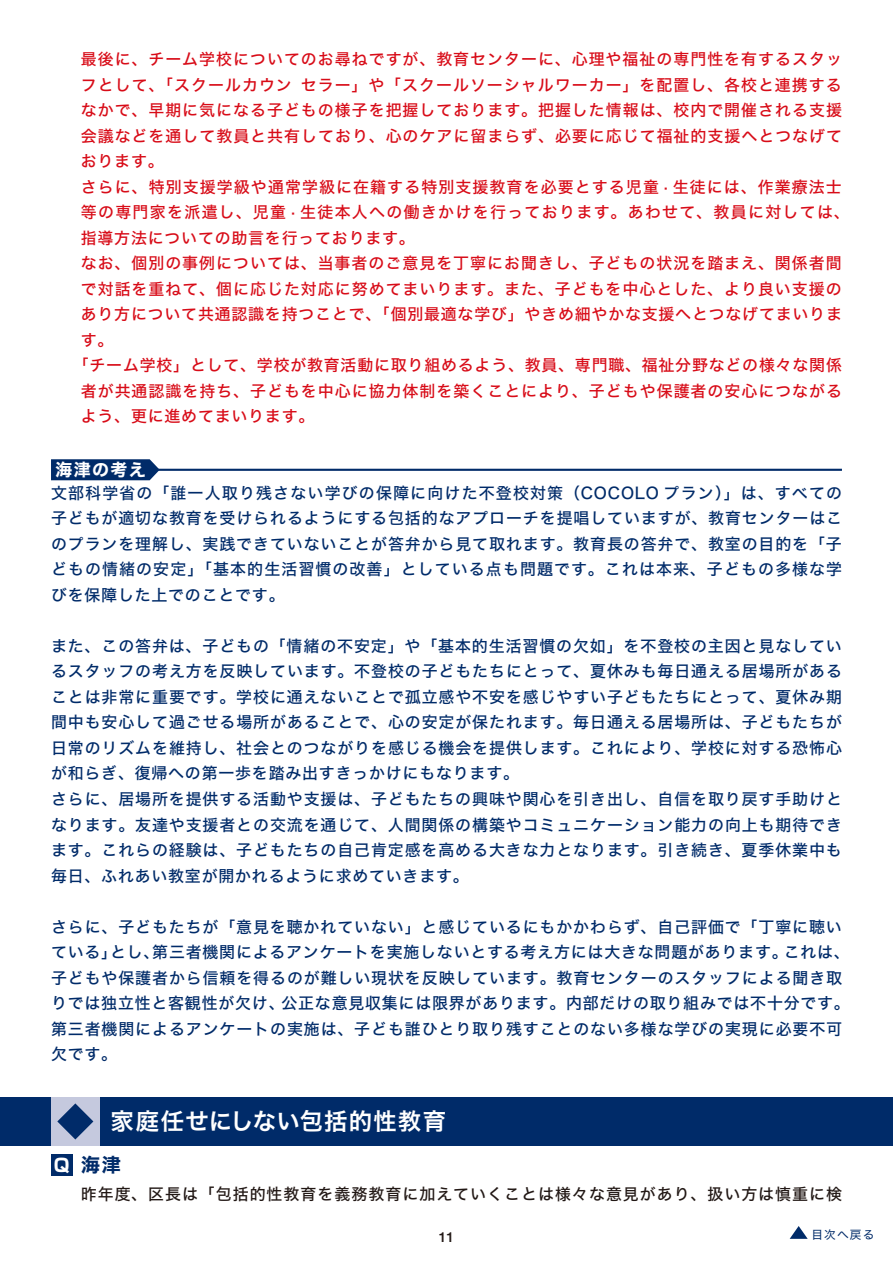
<style>
.page{position:relative;width:893px;height:1263px;background:#fff}
.page>*{position:absolute;margin:0;border:0;box-sizing:border-box;transform-origin:0 0}
.t1{font:23.4px "Hira Kaku Std N W6";letter-spacing:.045em;color:#fff}
.t2{font:19.2px "Hira Kaku Std N W7";color:#002b69}
.t3{font:16.95px "Hira Kaku Std N W7";letter-spacing:.075em;color:#fff}
.t4{font:15.9px/25.5px "Hira Kaku Std N W5";letter-spacing:.055em;color:#002b69}
.t5{font:15.9px "Hira Kaku Std N W5";letter-spacing:.065em;color:#d80c18}
.t6{font:15.9px "Hira Kaku Std N W5";letter-spacing:.085em;color:#d80c18}
.t7{font:15.9px "Hira Kaku Std N W5";letter-spacing:.065em;color:#221815}
.t8{font:500 13.8px "Helvetica Neue";color:#221815}
.t9{font:11.7px "Hira Kaku Std N W4";letter-spacing:.1em;color:#002b69}
.s1{font-family:"Shin Go Pr 5";font-weight:700;font-size:18px;color:#fff}
</style>
<div class="page">
<div style="left:0;top:1097px;width:893px;height:49px;background:#002b69"></div>
<div style="left:51px;top:1097px;width:49px;height:49px;background:#c5c9de"></div>
<svg style="left:57px;top:1103px;width:36px;height:36px"></svg>
<svg style="left:790px;top:1226px;width:18px;height:13px"></svg>
<hr style="left:133px;top:469px;width:709px;height:2px;background:#002b69">
<svg style="left:51px;top:459px;width:109px;height:21px"></svg>
<div style="left:51px;top:1154px;width:21px;height:21px;background:#002b69"></div>
<p class="t5" style="left:81px;top:47px;width:763px">最後に、チーム学校についてのお尋ねですが、教育センターに、心理や福祉の専門性を有するスタッ</p>
<p class="t5" style="left:81px;top:72px;width:762px">フとして、「スクールカウン セラー」や「スクールソーシャルワーカー」を配置し、各校と連携する</p>
<p class="t5" style="left:81px;top:98px;width:763px">なかで、早期に気になる子どもの様子を把握しております。把握した情報は、校内で開催される支援</p>
<p class="t5" style="left:81px;top:123px;width:763px">会議などを通して教員と共有しており、心のケアに留まらず、必要に応じて福祉的支援へとつなげて</p>
<p class="t5" style="left:81px;top:149px;width:84px">おります。</p>
<p class="t5" style="left:81px;top:175px;width:763px">さらに、特別支援学級や通常学級に在籍する特別支援教育を必要とする児童 · 生徒には、作業療法士</p>
<p class="t6" style="left:81px;top:200px;width:771px">等の専門家を派遣し、児童 · 生徒本人への働きかけを行っております。あわせて、教員に対しては、</p>
<p class="t5" style="left:81px;top:226px;width:336px">指導方法についての助言を行っております。</p>
<p class="t5" style="left:81px;top:251px;width:762px">なお、個別の事例については、当事者のご意見を丁寧にお聞きし、子どもの状況を踏まえ、関係者間</p>
<p class="t5" style="left:81px;top:277px;width:762px">で対話を重ねて、個に応じた対応に努めてまいります。また、子どもを中心とした、より良い支援の</p>
<p class="t5" style="left:81px;top:302px;width:763px">あり方について共通認識を持つことで、「個別最適な学び」やきめ細やかな支援へとつなげてまいりま</p>
<p class="t5" style="left:81px;top:328px;width:34px">す。</p>
<p class="t5" style="left:73px;top:353px;width:771px">「チーム学校」として、学校が教育活動に取り組めるよう、教員、専門職、福祉分野などの様々な関係</p>
<p class="t5" style="left:81px;top:379px;width:763px">者が共通認識を持ち、子どもを中心に協力体制を築くことにより、子どもや保護者の安心につながる</p>
<p class="t5" style="left:81px;top:404px;width:235px">よう、更に進めてまいります。</p>
<p class="t3" style="left:56px;top:457px;width:92px">海津の考え</p>
<p class="t4" style="left:51px;top:480px;width:793px;text-align:justify">文部科学省の「誰一人取り残さない学びの保障に向けた不登校対策（COCOLO プラン）」は、すべての子どもが適切な教育を受けられるようにする包括的なアプローチを提唱していますが、教育センターはこのプランを理解し、実践できていないことが答弁から見て取れます。教育長の答弁で、教室の目的を「子どもの情緒の安定」「基本的生活習慣の改善」としている点も問題です。これは本来、子どもの多様な学びを保障した上でのことです。</p>
<p class="t4" style="left:51px;top:633px;width:792px">また、この答弁は、子どもの「情緒の不安定」や「基本的生活習慣の欠如」を不登校の主因と見なしているスタッフの考え方を反映しています。不登校の子どもたちにとって、夏休みも毎日通える居場所があることは非常に重要です。学校に通えないことで孤立感や不安を感じやすい子どもたちにとって、夏休み期間中も安心して過ごせる場所があることで、心の安定が保たれます。毎日通える居場所は、子どもたちが日常のリズムを維持し、社会とのつながりを感じる機会を提供します。これにより、学校に対する恐怖心が和らぎ、復帰への第一歩を踏み出すきっかけにもなります。<br>さらに、居場所を提供する活動や支援は、子どもたちの興味や関心を引き出し、自信を取り戻す手助けとなります。友達や支援者との交流を通じて、人間関係の構築やコミュニケーション能力の向上も期待できます。これらの経験は、子どもたちの自己肯定感を高める大きな力となります。引き続き、夏季休業中も毎日、ふれあい教室が開かれるように求めていきます。</p>
<p class="t4" style="left:51px;top:914px;width:800px">さらに、子どもたちが「意見を聴かれていない」と感じているにもかかわらず、自己評価で「丁寧に聴いている」とし、第三者機関によるアンケートを実施しないとする考え方には大きな問題があります。これは、子どもや保護者から信頼を得るのが難しい現状を反映しています。教育センターのスタッフによる聞き取りでは独立性と客観性が欠け、公正な意見収集には限界があります。内部だけの取り組みでは不十分です。第三者機関によるアンケートの実施は、子ども誰ひとり取り残すことのない多様な学びの実現に必要不可欠です。</p>
<h1 class="t1" style="left:51px;top:1104px;width:396px">　　 家庭任せにしない包括的性教育</h1>
<p class="t2" style="left:54px;top:1150px;width:69px"><span class="s1">Q</span> 海津</p>
<p class="t7" style="left:81px;top:1182px;width:763px">昨年度、区長は「包括的性教育を義務教育に加えていくことは様々な意見があり、扱い方は慎重に検</p>
<p class="t8" style="left:439px;top:1226px;width:17px">11</p>
<p class="t9" style="left:811px;top:1225px;width:65px">目次へ戻る</p>
</div>
